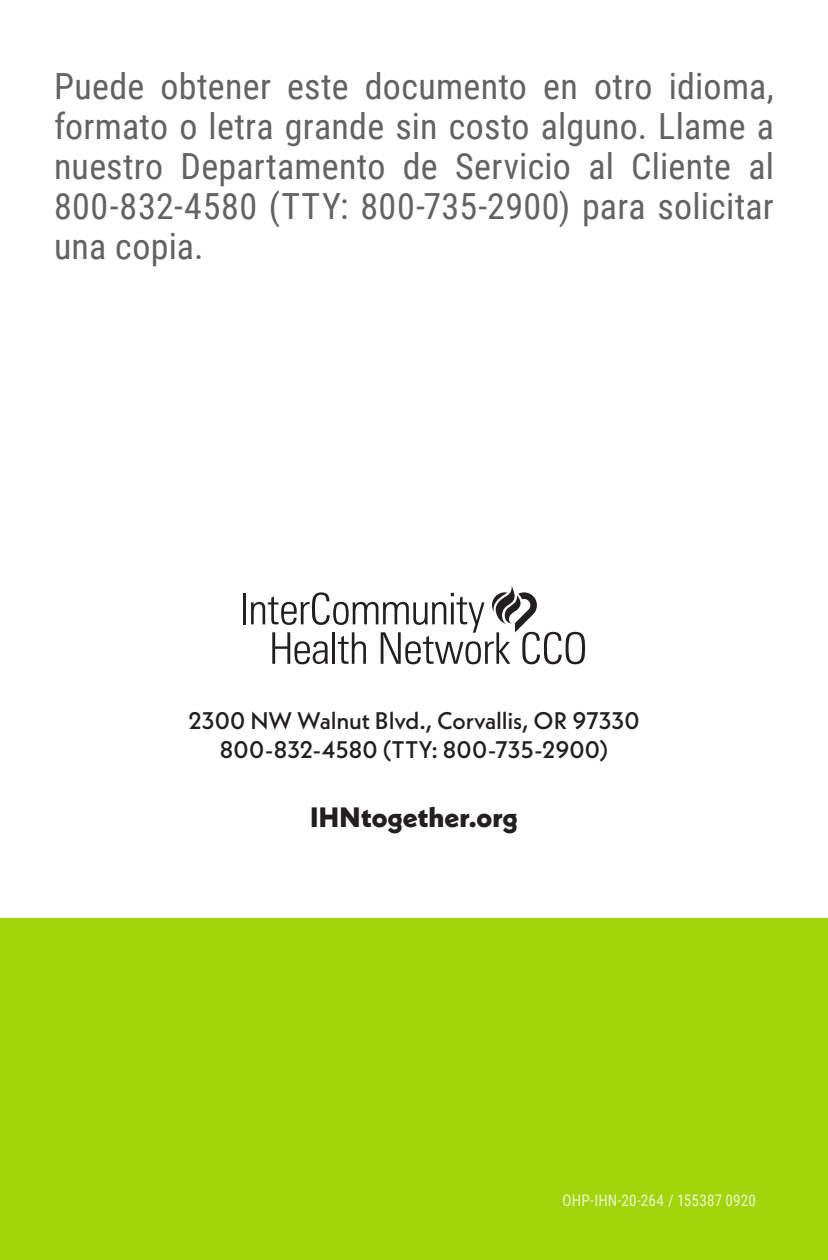
<style>
.page{position:relative;width:828px;height:1260px;background:#fff}
.page>*{position:absolute;margin:0;border:0;box-sizing:border-box;transform-origin:0 0}
.Body_Text{font:36px/40px "Roboto Condensed";letter-spacing:.005em;color:#636366;text-align:justify}
.Body_Text-2{font:800 28px "Neue Kabel";color:#231f20}
.Body_Text-3{font:500 24px/28.8px "Neue Kabel";color:#231f20;text-align:center}
.Body_Text-4{font:16px "Roboto Condensed";letter-spacing:.01em;color:#eef4ca;scale:.95 1}
</style>
<div class="page">
<div style="left:0;top:918px;width:828px;height:342px;background:#a2d40a"></div>
<hr style="left:243px;top:593px;width:3px;height:31px;background:#231f20">
<svg style="left:251px;top:586px;width:334px;height:78px"></svg>
<p class="Body_Text" style="left:54px;top:65px;width:722px">Puede obtener este documento en otro idioma, formato o letra grande sin costo alguno. Llame a nuestro Departamento de Servicio al Cliente al 800-832-4580 (TTY: 800-735-2900) para solicitar una copia.</p>
<p class="Body_Text-3" style="left:188px;top:706px;width:453px">2300 NW Walnut Blvd., Corvallis, OR 97330<br>800-832-4580 (TTY: 800-735-2900)</p>
<p class="Body_Text-2" style="left:310px;top:800px;width:209px">IHNtogether.org</p>
<p class="Body_Text-4" style="left:562px;top:1189px;width:205px">OHP-IHN-20-264 / 155387 0920</p>
</div>
